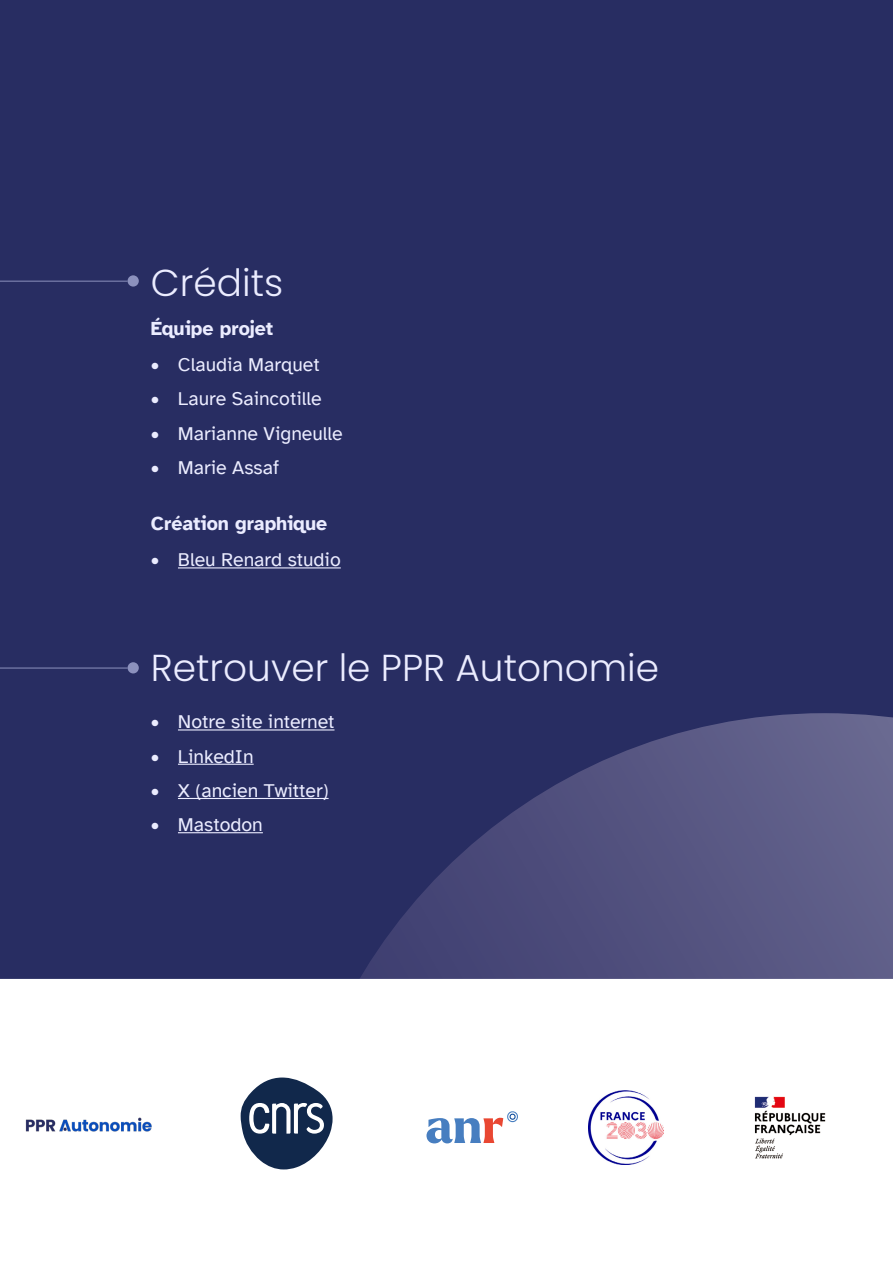
<style>
.page{position:relative;width:893px;height:1263px;background:#fff}
.page>*{position:absolute;margin:0;border:0;box-sizing:border-box;transform-origin:0 0}
.H1_crédit{font:300 37.5px "Poppins";color:#ebecff}
.t1{font:19.5px "Atkinson Hyperlegible";color:#ebecff}
.H2_crédit{font:700 19.5px "Atkinson Hyperlegible";color:#ebecff}
</style>
<div class="page">
<div style="left:0;top:0;width:893px;height:979px;background:#282d62"></div>
<svg style="left:285px;top:713px;width:608px;height:266px;background:#464776"></svg>
<hr style="left:0;top:281px;width:128px;height:1px;background:#8c91bd">
<div style="left:128px;top:275px;width:11px;height:12px;background:#8c91bd;border-radius:50%"></div>
<hr style="left:0;top:668px;width:128px;height:1px;background:#8c91bd">
<div style="left:128px;top:662px;width:11px;height:11px;background:#8c91bd;border-radius:50%"></div>
<hr style="left:178px;top:567px;width:163px;height:1px;background:#ebecff">
<hr style="left:178px;top:729px;width:156px;height:1px;background:#ebecff">
<hr style="left:178px;top:764px;width:76px;height:1px;background:#ebecff">
<hr style="left:178px;top:798px;width:151px;height:1px;background:#ebecff">
<hr style="left:178px;top:832px;width:85px;height:1px;background:#ebecff">
<img style="left:25px;top:1117px;width:127px;height:15px">
<svg style="left:241px;top:1077px;width:92px;height:92px"></svg>
<svg style="left:426px;top:1111px;width:92px;height:32px"></svg>
<img style="left:588px;top:1090px;width:76px;height:74px">
<img style="left:754px;top:1096px;width:72px;height:63px">
<h1 class="H1_crédit" style="left:151px;top:261px;width:134px">Crédits</h1>
<h2 class="H2_crédit" style="left:151px;top:317px;width:124px">Équipe projet</h2>
<p class="t1" style="left:151px;top:354px;width:170px">• Claudia Marquet</p>
<p class="t1" style="left:151px;top:388px;width:172px">• Laure Saincotille</p>
<p class="t1" style="left:151px;top:422px;width:193px">• Marianne Vigneulle</p>
<p class="t1" style="left:151px;top:457px;width:130px">• Marie Assaf</p>
<h2 class="H2_crédit" style="left:151px;top:512px;width:178px">Création graphique</h2>
<p class="t1" style="left:151px;top:549px;width:191px">• Bleu Renard studio</p>
<h1 class="H1_crédit" style="left:151px;top:646px;width:510px">Retrouver le PPR Autonomie</h1>
<p class="t1" style="left:151px;top:711px;width:185px">• Notre site internet</p>
<p class="t1" style="left:151px;top:745px;width:104px">• LinkedIn</p>
<p class="t1" style="left:151px;top:780px;width:179px">• X (ancien Twitter)</p>
<p class="t1" style="left:151px;top:814px;width:113px">• Mastodon</p>
</div>
